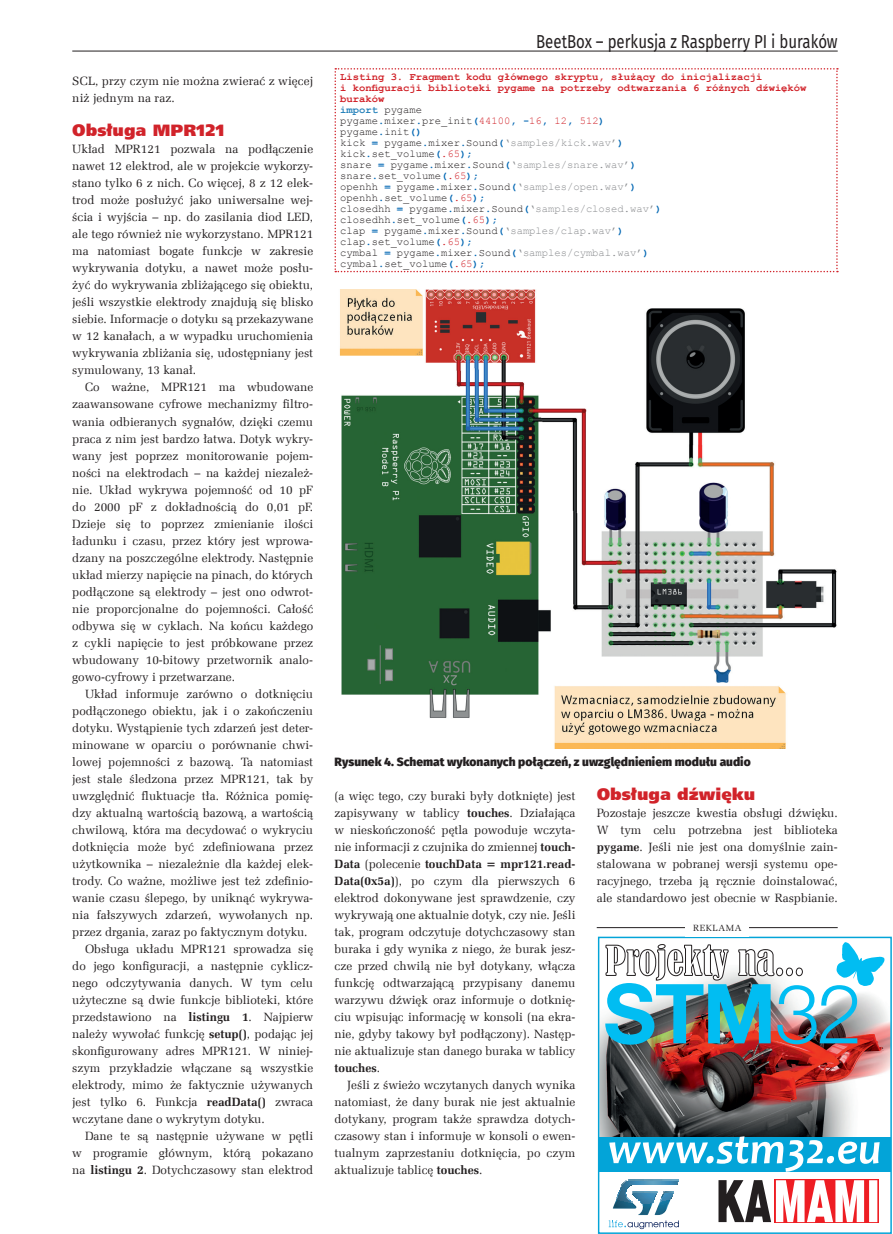
<style>
.page{position:relative;width:893px;height:1234px;background:#fff}
.page>*{position:absolute;margin:0;border:0;box-sizing:border-box;transform-origin:0 0}
.t1{font:18.75px "Fira Sans";color:#231f20;scale:.8 1}
._3_Srodtytul_kurs{font:16.5px "Humnst 777 X Blk EU";color:#d1232a}
._1_Body{font:12px/17px "Zapf Ellipt EU";color:#231f20;text-align:justify}
._4_Podpis{font:800 12px "Fira Sans";color:#231f20}
._6_Listing{font:10.5px "Courier New";color:#231f20}
._6_Listing-2{font:700 10.5px/10.9px "Courier New";color:#d1232a}
._6_Listing-3{font:700 10.5px "Courier New";color:#2883bb}
._1_Body-2{font:9px "Zapf Ellipt EU";letter-spacing:.075em;color:#231f20}
.s1{font-weight:700}
.s2{font-weight:400;color:#231f20}
.s3{font-weight:700;color:#0166b3}
.s4{color:#d1232a}
.s5{color:#8a8c8f}
</style>
<div class="page">
<img style="left:600px;top:1010px;width:290px;height:126px">
<svg style="left:609px;top:1179px;width:70px;height:49px"></svg>
<img style="left:622px;top:1182px;width:55px;height:2px">
<img style="left:624px;top:1180px;width:54px;height:2px">
<img style="left:626px;top:1179px;width:52px;height:2px">
<div style="left:774px;top:1178px;width:105px;height:44px;background:#f47174"></div>
<svg style="left:718px;top:1179px;width:159px;height:42px;background:#cfa0a1"></svg>
<img style="left:605px;top:936px;width:279px;height:108px">
<div style="left:598px;top:1136px;width:293px;height:34px;background:#03a4d8"></div>
<svg style="left:609px;top:1135px;width:271px;height:36px"></svg>
<hr style="left:597px;top:927px;width:241px;height:1px;background:#231f20">
<div style="left:685px;top:918px;width:64px;height:17px;background:#fff"></div>
<svg style="left:334px;top:68px;width:504px;height:204px"></svg>
<img style="left:339px;top:289px;width:498px;height:459px">
<hr style="left:72px;top:51px;width:766px;height:1px;background:#231f20">
<p class="_1_Body" style="left:72px;top:73px;width:242px">SCL, przy czym nie można zwierać z więcej niż jednym na raz.</p>
<p class="_3_Srodtytul_kurs" style="left:72px;top:120px;width:154px">Obsługa MPR121</p>
<p class="_1_Body" style="left:72px;top:141px;width:242px">Układ MPR121 pozwala na podłączenie nawet 12 elektrod, ale w projekcie wykorzy&shy;stano tylko 6 z nich. Co więcej, 8 z 12 elek&shy;trod może posłużyć jako uniwersalne wej&shy;ścia i wyjścia – np. do zasilania diod LED, ale tego również nie wykorzystano. MPR121 ma natomiast bogate funkcje w zakresie wykrywania dotyku, a nawet może posłu&shy;żyć do wykrywania zbliżającego się obiektu, jeśli wszystkie elektrody znajdują się blisko siebie. Informacje o dotyku są przekazywane w 12 kanałach, a w wypadku uruchomienia wykrywania zbliżania się, udostępniany jest symulowany, 13 kanał.</p>
<p class="_1_Body" style="left:72px;top:379px;width:242px;text-indent:13px">Co ważne, MPR121 ma wbudowane zaawansowane cyfrowe mechanizmy filtro&shy;wania odbieranych sygnałów, dzięki czemu praca z nim jest bardzo łatwa. Dotyk wykry&shy;wany jest poprzez monitorowanie pojem&shy;ności na elektrodach – na każdej niezależ&shy;nie. Układ wykrywa pojemność od 10 pF do 2000 pF z dokładnością do 0,01 pF.<br>Dzieje się to poprzez zmienianie ilości ładunku i czasu, przez który jest wprowa&shy;dzany na poszczególne elektrody. Następnie układ mierzy napięcie na pinach, do których podłączone są elektrody – jest ono odwrot&shy;nie proporcjonalne do pojemności. Całość odbywa się w cyklach. Na końcu każdego z cykli napięcie to jest próbkowane przez wbudowany 10-bitowy przetwornik analo&shy;gowo-cyfrowy i przetwarzane.</p>
<p class="_1_Body" style="left:72px;top:685px;width:242px;text-indent:13px">Układ informuje zarówno o dotknięciu podłączonego obiektu, jak i o zakończeniu dotyku. Wystąpienie tych zdarzeń jest deter&shy;minowane w oparciu o porównanie chwi&shy;lowej pojemności z bazową. Ta natomiast jest stale śledzona przez MPR121, tak by uwzględnić fluktuacje tła. Różnica pomię&shy;dzy aktualną wartością bazową, a wartością chwilową, która ma decydować o wykryciu dotknięcia może być zdefiniowana przez użytkownika – niezależnie dla każdej elek&shy;trody. Co ważne, możliwe jest też zdefinio&shy;wanie czasu ślepego, by uniknąć wykrywa&shy;nia fałszywych zdarzeń, wywołanych np. przez drgania, zaraz po faktycznym dotyku.</p>
<p class="_1_Body" style="left:72px;top:940px;width:242px;text-indent:13px">Obsługa układu MPR121 sprowadza się do jego konfiguracji, a następnie cyklicz&shy;nego odczytywania danych. W tym celu użyteczne są dwie funkcje biblioteki, które przedstawiono na <span class="s1">listingu 1</span>. Najpierw należy wywołać funkcję <span class="s1">setup()</span>, podając jej skonfigurowany adres MPR121. W niniej&shy;szym przykładzie włączane są wszystkie elektrody, mimo że faktycznie używanych jest tylko 6. Funkcja <span class="s1">readData()</span> zwraca wczytane dane o wykrytym dotyku.</p>
<p class="_1_Body" style="left:72px;top:1127px;width:242px;text-indent:13px">Dane te są następnie używane w pętli w programie głównym, którą pokazano na <span class="s1">listingu 2</span>. Dotychczasowy stan elektrod</p>
<p class="t1" style="left:536px;top:28px;width:379px">BeetBox – perkusja z Raspberry PI i buraków</p>
<p class="_6_Listing-2" style="left:340px;top:71px;width:468px">Listing 3. Fragment kodu głównego skryptu, służący do inicjalizacji<br>i konfiguracji biblioteki pygame na potrzeby odtwarzania 6 różnych dźwięków buraków</p>
<p class="_6_Listing-3" style="left:340px;top:103px;width:83px">import <span class="s2">pygame</span></p>
<p class="_6_Listing" style="left:340px;top:114px;width:266px">pygame<span class="s3">.</span>mixer<span class="s3">.</span>pre_init<span class="s3">(</span><span class="s4">44100</span><span class="s3">, -</span><span class="s4">16</span><span class="s3">,</span> <span class="s4">12</span><span class="s3">,</span> <span class="s4">512</span><span class="s3">)</span></p>
<p class="_6_Listing" style="left:340px;top:125px;width:83px">pygame<span class="s3">.</span>init<span class="s3">()</span></p>
<p class="_6_Listing" style="left:340px;top:136px;width:285px">kick <span class="s3">=</span> pygame<span class="s3">.</span>mixer<span class="s3">.</span>Sound<span class="s3">(</span><span class="s5">‘samples/kick.wav’</span><span class="s3">)</span></p>
<p class="_6_Listing" style="left:340px;top:147px;width:134px">kick<span class="s3">.</span>set_volume<span class="s3">(</span><span class="s4">.65</span><span class="s3">);</span></p>
<p class="_6_Listing" style="left:340px;top:158px;width:298px">snare <span class="s3">=</span> pygame<span class="s3">.</span>mixer<span class="s3">.</span>Sound<span class="s3">(</span><span class="s5">‘samples/snare.wav’</span><span class="s3">)</span></p>
<p class="_6_Listing" style="left:340px;top:169px;width:140px">snare<span class="s3">.</span>set_volume<span class="s3">(</span><span class="s4">.65</span><span class="s3">);</span></p>
<p class="_6_Listing" style="left:340px;top:180px;width:298px">openhh <span class="s3">=</span> pygame<span class="s3">.</span>mixer<span class="s3">.</span>Sound<span class="s3">(</span><span class="s5">‘samples/open.wav’</span><span class="s3">)</span></p>
<p class="_6_Listing" style="left:340px;top:191px;width:146px">openhh<span class="s3">.</span>set_volume<span class="s3">(</span><span class="s4">.65</span><span class="s3">);</span></p>
<p class="_6_Listing" style="left:340px;top:202px;width:323px">closedhh <span class="s3">=</span> pygame<span class="s3">.</span>mixer<span class="s3">.</span>Sound<span class="s3">(</span><span class="s5">‘samples/closed.wav’</span><span class="s3">)</span></p>
<p class="_6_Listing" style="left:340px;top:213px;width:159px">closedhh<span class="s3">.</span>set_volume<span class="s3">(</span><span class="s4">.65</span><span class="s3">);</span></p>
<p class="_6_Listing" style="left:340px;top:224px;width:285px">clap <span class="s3">=</span> pygame<span class="s3">.</span>mixer<span class="s3">.</span>Sound<span class="s3">(</span><span class="s5">‘samples/clap.wav’</span><span class="s3">)</span></p>
<p class="_6_Listing" style="left:340px;top:235px;width:134px">clap<span class="s3">.</span>set_volume<span class="s3">(</span><span class="s4">.65</span><span class="s3">);</span></p>
<p class="_6_Listing" style="left:340px;top:246px;width:310px">cymbal <span class="s3">=</span> pygame<span class="s3">.</span>mixer<span class="s3">.</span>Sound<span class="s3">(</span><span class="s5">‘samples/cymbal.wav’</span><span class="s3">)</span></p>
<p class="_6_Listing" style="left:340px;top:257px;width:146px">cymbal<span class="s3">.</span>set_volume<span class="s3">(</span><span class="s4">.65</span><span class="s3">);</span></p>
<p class="_4_Podpis" style="left:334px;top:753px;width:418px">Rysunek 4. Schemat wykonanych połączeń, z uwzględnieniem modułu audio</p>
<p class="_1_Body" style="left:334px;top:787px;width:242px">(a więc tego, czy buraki były dotknięte) jest zapisywany w tablicy <span class="s1">touches</span>. Działająca w nieskończoność pętla powoduje wczyta&shy;nie informacji z czujnika do zmiennej <span class="s1">touch-Data</span> (polecenie <span class="s1">touchData = mpr121.read-Data(0x5a)</span>), po czym dla pierwszych 6 elektrod dokonywane jest sprawdzenie, czy wykrywają one aktualnie dotyk, czy nie. Jeśli tak, program odczytuje dotychczasowy stan buraka i gdy wynika z niego, że burak jesz&shy;cze przed chwilą nie był dotykany, włącza funkcję odtwarzającą przypisany danemu warzywu dźwięk oraz informuje o dotknię&shy;ciu wpisując informację w konsoli (na ekra&shy;nie, gdyby takowy był podłączony). Następ&shy;nie aktualizuje stan danego buraka w tablicy <span class="s1">touches</span>.</p>
<p class="_1_Body" style="left:334px;top:1076px;width:242px;text-indent:13px">Jeśli z świeżo wczytanych danych wynika natomiast, że dany burak nie jest aktualnie dotykany, program także sprawdza dotych&shy;czasowy stan i informuje w konsoli o ewen&shy;tualnym zaprzestaniu dotknięcia, po czym aktualizuje tablicę <span class="s1">touches</span>.</p>
<p class="_3_Srodtytul_kurs" style="left:597px;top:783px;width:160px">Obsługa dźwięku</p>
<p class="_1_Body" style="left:597px;top:804px;width:242px">Pozostaje jeszcze kwestia obsługi dźwięku.<br>W tym celu potrzebna jest biblioteka <span class="s1">pygame</span>. Jeśli nie jest ona domyślnie zain&shy;stalowana w pobranej wersji systemu ope&shy;racyjnego, trzeba ją ręcznie doinstalować, ale standardowo jest obecnie w Raspbianie.</p>
<p class="_1_Body-2" style="left:693px;top:922px;width:50px">REKLAMA</p>
</div>
